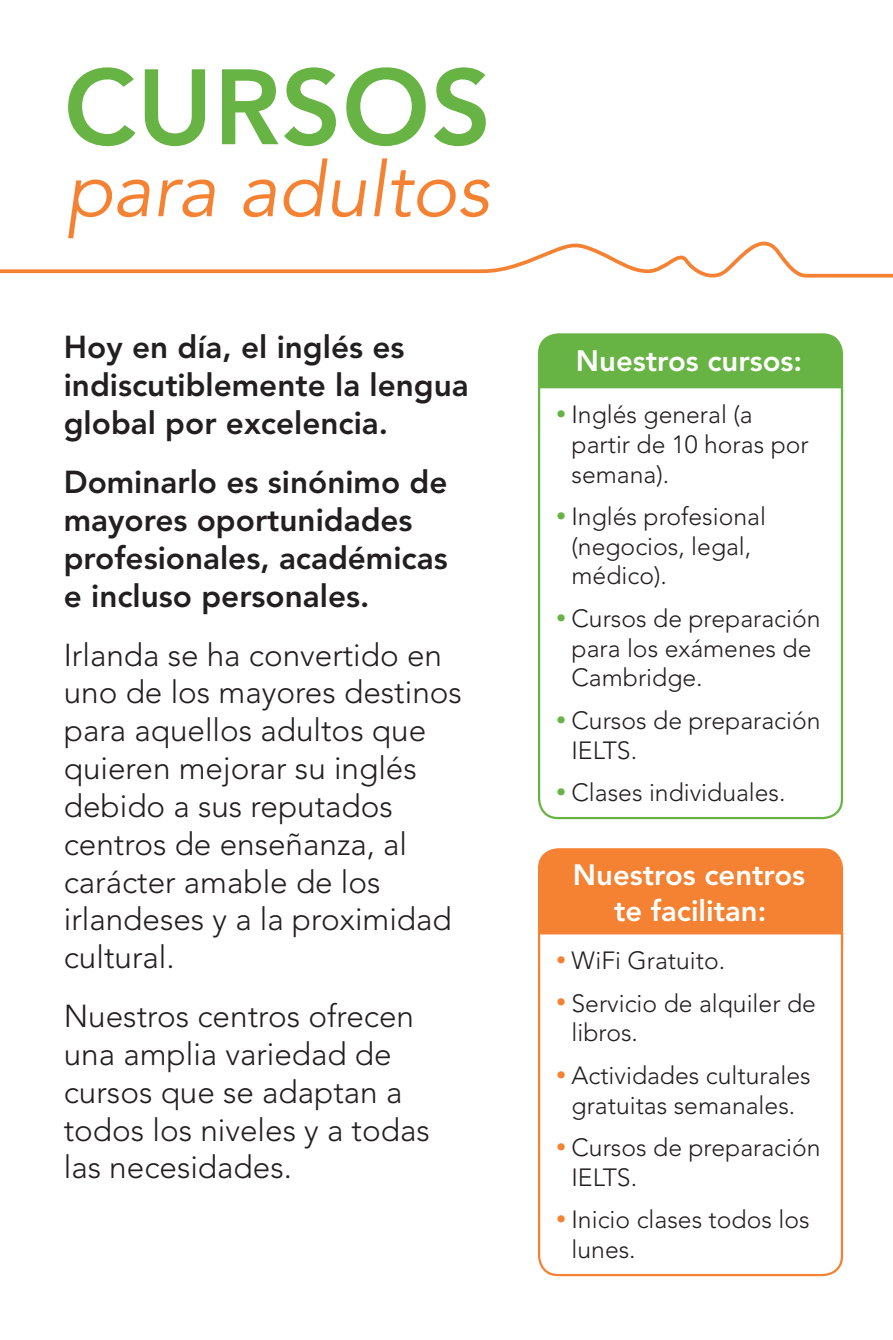
<style>
.page{position:relative;width:893px;height:1340px;background:#fff}
.page>*{position:absolute;margin:0;border:0;box-sizing:border-box;transform-origin:0 0}
.t1{font:800 105.75px "Avenir";letter-spacing:.005em;color:#67b445}
.t2{font:italic 76.5px "Avenir";color:#f48232}
.t3{font:300 31.5px/37.8px "Avenir";color:#231f20}
.t4{font:800 31.5px/37.8px "Avenir";color:#231f20}
.t5{font:800 29.25px/35.1px "Avenir";color:#fff;text-align:center}
.t6{font:300 24.75px/29.7px "Avenir";color:#231f20}
.s1{font-size:20.25px;color:#67b445}
.s2{font-size:20.25px;color:#f48232}
</style>
<div class="page">
<svg style="left:0;top:241px;width:893px;height:37px"></svg>
<div style="left:538px;top:333px;width:306px;height:52px;background:#67b445"></div>
<svg style="left:537px;top:385px;width:307px;height:435px"></svg>
<div style="left:538px;top:848px;width:306px;height:83px;background:#f48232"></div>
<svg style="left:537px;top:931px;width:307px;height:346px"></svg>
<h1 class="t1" style="left:64px;top:45px;width:429px">CURSOS</h1>
<h2 class="t2" style="left:66px;top:146px;width:425px">para adultos</h2>
<p class="t4" style="left:64px;top:328px;width:406px">Hoy en día, el inglés es indiscutiblemente la lengua global por excelencia.</p>
<p class="t4" style="left:64px;top:463px;width:385px">Dominarlo es sinónimo de mayores oportunidades profesionales, académicas e incluso personales.</p>
<p class="t3" style="left:64px;top:636px;width:400px">Irlanda se ha convertido en uno de los mayores destinos para aquellos adultos que quieren mejorar su inglés debido a sus reputados centros de enseñanza, al carácter amable de los irlandeses y a la proximidad cultural.</p>
<p class="t3" style="left:64px;top:997px;width:368px">Nuestros centros ofrecen una amplia variedad de cursos que se adaptan a todos los niveles y a todas las necesidades.</p>
<p class="t5" style="left:576px;top:343px;width:228px">Nuestros cursos:</p>
<p class="t6" style="left:572px;top:399px;width:239px;text-indent:-15px"><span class="s1">•</span> Inglés general (a partir de 10 horas por semana).</p>
<p class="t6" style="left:572px;top:501px;width:196px;text-indent:-15px"><span class="s1">•</span> Inglés profesional (negocios, legal, médico).</p>
<p class="t6" style="left:572px;top:603px;width:251px;text-indent:-15px"><span class="s1">•</span> Cursos de preparación para los exámenes de<br>Cambridge.</p>
<p class="t6" style="left:572px;top:705px;width:251px;text-indent:-15px"><span class="s1">•</span> Cursos de preparación<br>IELTS.</p>
<p class="t6" style="left:556px;top:777px;width:231px"><span class="s1">•</span> Clases individuales.</p>
<p class="t5" style="left:573px;top:857px;width:234px">Nuestros centros te facilitan:</p>
<p class="t6" style="left:556px;top:945px;width:171px"><span class="s2">•</span> WiFi Gratuito.</p>
<p class="t6" style="left:572px;top:988px;width:246px;text-indent:-15px"><span class="s2">•</span> Servicio de alquiler de libros.</p>
<p class="t6" style="left:556px;top:1060px;width:256px;text-align:center"><span class="s2">•</span> Actividades culturales gratuitas semanales.</p>
<p class="t6" style="left:572px;top:1132px;width:251px;text-indent:-15px"><span class="s2">•</span> Cursos de preparación<br>IELTS.</p>
<p class="t6" style="left:572px;top:1204px;width:240px;text-indent:-15px"><span class="s2">•</span> Inicio clases todos los lunes.</p>
</div>
